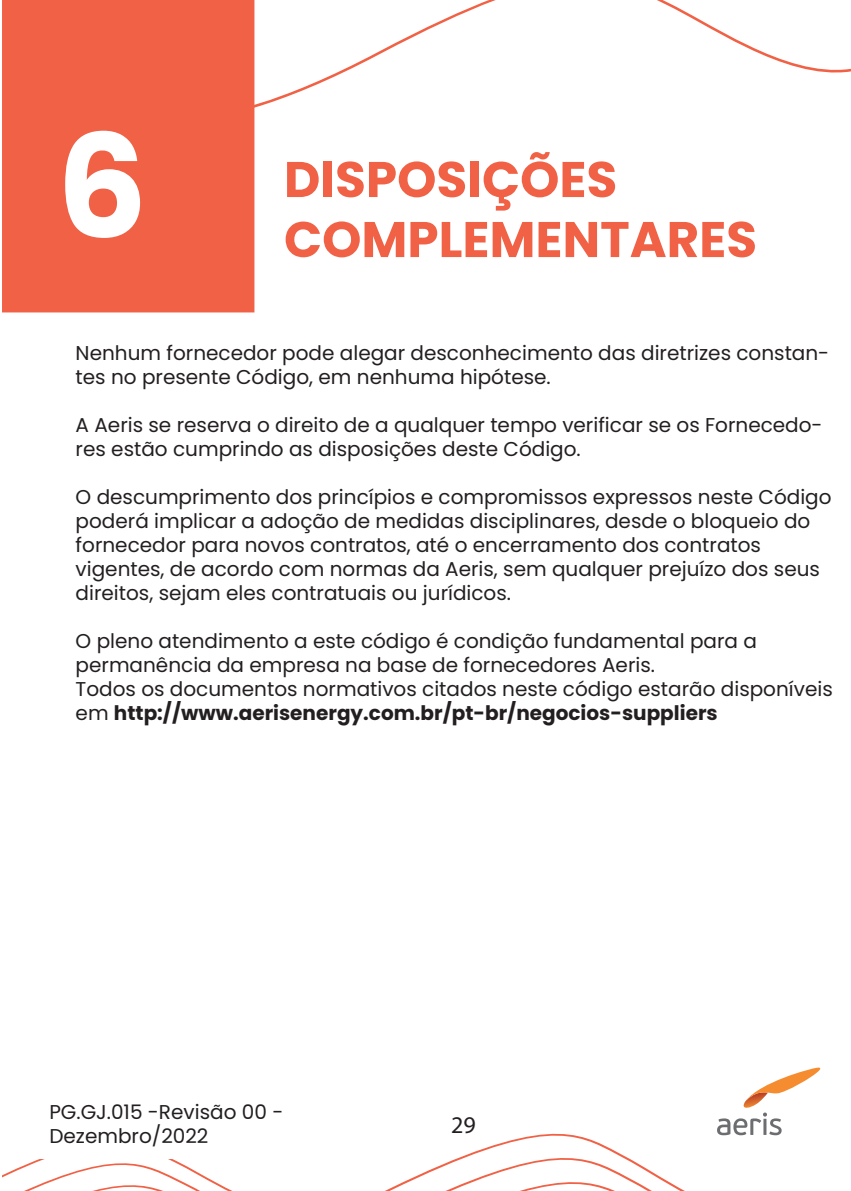
<style>
.page{position:relative;width:851px;height:1191px;background:#fff}
.page>*{position:absolute;margin:0;border:0;box-sizing:border-box;transform-origin:0 0}
.t1{font:700 143px "Poppins";color:#fff}
.t2{font:700 50px/60px "Poppins";color:#f16145}
.t3{font:24px "Myriad Pro";color:#231f20}
.t4{font:20px/24px "Poppins";color:#231f20}
.s1{font-weight:700}
</style>
<div class="page">
<div style="left:2px;top:0;width:252px;height:312px;background:#f16145"></div>
<svg style="left:128px;top:0;width:722px;height:155px"></svg>
<svg style="left:2px;top:1067px;width:819px;height:124px"></svg>
<div style="left:37px;top:1092px;width:313px;height:66px;background:#fff"></div>
<h1 class="t1" style="left:56px;top:104px;width:93px">6</h1>
<h2 class="t2" style="left:284px;top:150px;width:474px">DISPOSIÇÕES<br>COMPLEMENTARES</h2>
<p class="t4" style="left:76px;top:340px;width:755px">Nenhum fornecedor pode alegar desconhecimento das diretrizes constan&shy;tes no presente Código, em nenhuma hipótese.</p>
<p class="t4" style="left:76px;top:412px;width:748px">A Aeris se reserva o direito de a qualquer tempo verificar se os Fornecedo&shy;res estão cumprindo as disposições deste Código.</p>
<p class="t4" style="left:76px;top:484px;width:757px">O descumprimento dos princípios e compromissos expressos neste Código poderá implicar a adoção de medidas disciplinares, desde o bloqueio do fornecedor para novos contratos, até o encerramento dos contratos vigentes, de acordo com normas da Aeris, sem qualquer prejuízo dos seus direitos, sejam eles contratuais ou jurídicos.</p>
<p class="t4" style="left:76px;top:628px;width:758px">O pleno atendimento a este código é condição fundamental para a permanência da empresa na base de fornecedores Aeris.<br>Todos os documentos normativos citados neste código estarão disponíveis em <span class="s1">http://www.aerisenergy.com.br/pt-br/negocios-suppliers</span></p>
<p class="t4" style="left:49px;top:1100px;width:235px">PG.GJ.015 -Revisão 00 -<br>Dezembro/2022</p>
<p class="t3" style="left:451px;top:1110px;width:26px">29</p>
</div>
